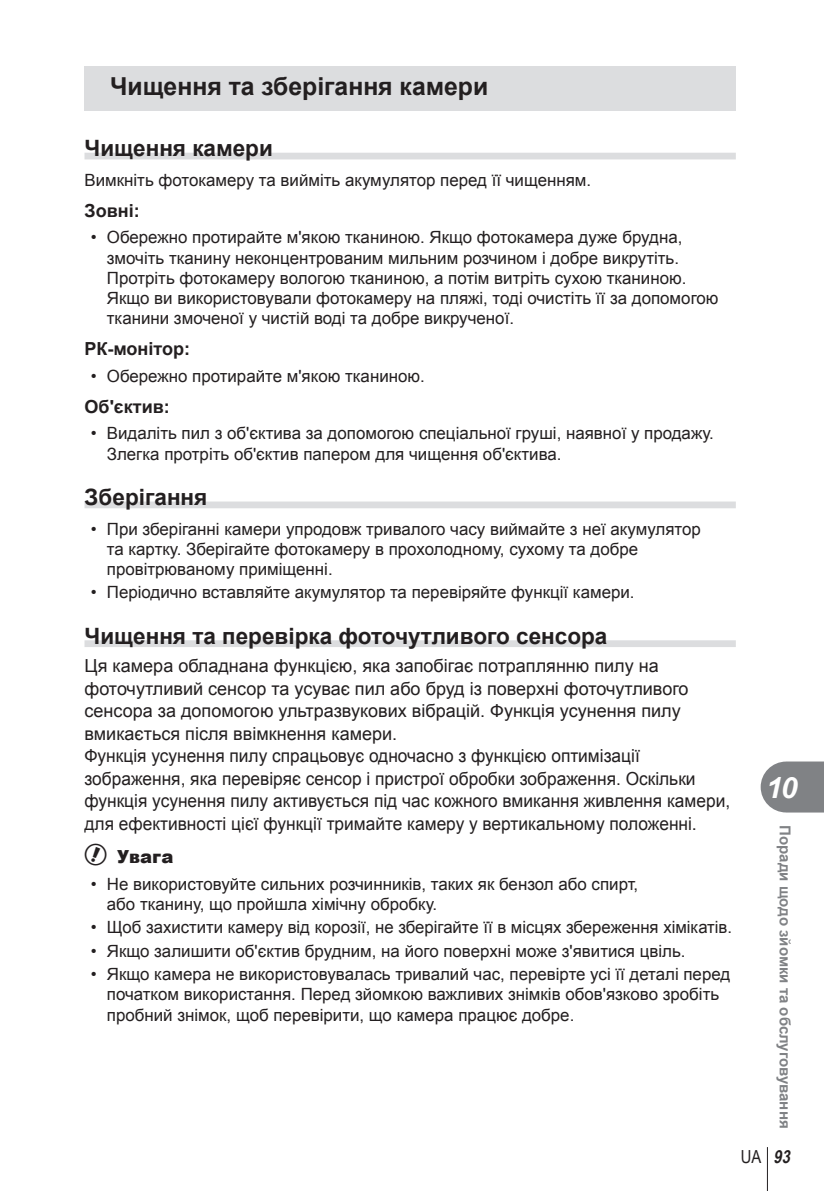
<style>
.page{position:relative;width:824px;height:1191px;background:#fff}
.page>*{position:absolute;margin:0;border:0;box-sizing:border-box;transform-origin:0 0}
.t1{font:italic 700 29.25px "Arial";color:#fff}
.t2{font:700 24.75px "Arial";color:#231f20}
.t3{font:700 22.5px "Arial";color:#231f20}
.t4{font:18px/22.5px "Arial";color:#231f20}
.t5{font:700 18px "Arial";color:#231f20}
.t6{font:900 18px "Arial";color:#231f20}
.t7{font:18px "Arial Narrow";color:#231f20}
.t8{font:17px/20.2px "Arial";color:#231f20}
.t9{font:700 15px "Arial";color:#808285}
.s1{font-family:"olympus 15";font-weight:400;font-size:22.5px}
.s2{font-weight:700;font-style:italic}
</style>
<div class="page">
<hr style="left:766px;top:1147px;width:1px;height:44px;background:#231f20">
<svg style="left:760px;top:761px;width:63px;height:51px;background:#8d8f91"></svg>
<div style="left:84px;top:153px;width:651px;height:6px;background:#dcdddf"></div>
<div style="left:84px;top:501px;width:651px;height:7px;background:#dcdddf"></div>
<div style="left:84px;top:640px;width:651px;height:7px;background:#dcdddf"></div>
<div style="left:84px;top:66px;width:651px;height:45px;background:#dcdddf"></div>
<h2 class="t2" style="left:110px;top:70px;width:379px">Чищення та зберігання камери</h2>
<h3 class="t3" style="left:84px;top:133px;width:190px">Чищення камери</h3>
<p class="t8" style="left:84px;top:170px;width:508px">Вимкніть фотокамеру та вийміть акумулятор перед її чищенням.</p>
<p class="t5" style="left:84px;top:198px;width:57px">Зовні:</p>
<p class="t8" style="left:107px;top:227px;width:612px">Обережно протирайте м'якою тканиною. Якщо фотокамера дуже брудна, змочіть тканину неконцентрованим мильним розчином і добре викрутіть.<br>Протріть фотокамеру вологою тканиною, а потім витріть сухою тканиною.<br>Якщо ви використовували фотокамеру на пляжі, тоді очистіть її за допомогою тканини змоченої у чистій воді та добре викрученої.</p>
<p class="t5" style="left:84px;top:337px;width:107px">РК-монітор:</p>
<p class="t8" style="left:107px;top:366px;width:319px">Обережно протирайте м'якою тканиною.</p>
<p class="t5" style="left:84px;top:395px;width:87px">Об'єктив:</p>
<p class="t8" style="left:107px;top:423px;width:608px">Видаліть пил з об'єктива за допомогою спеціальної груші, наявної у продажу.<br>Злегка протріть об'єктив папером для чищення об'єктива.</p>
<h3 class="t3" style="left:84px;top:482px;width:124px">Зберігання</h3>
<p class="t8" style="left:107px;top:519px;width:595px">При зберіганні камери упродовж тривалого часу виймайте з неї акумулятор та картку. Зберігайте фотокамеру в прохолодному, сухому та добре провітрюваному приміщенні.</p>
<p class="t8" style="left:107px;top:582px;width:529px">Періодично вставляйте акумулятор та перевіряйте функції камери.</p>
<h3 class="t3" style="left:84px;top:621px;width:524px">Чищення та перевірка фоточутливого сенсора</h3>
<p class="t4" style="left:84px;top:655px;width:646px">Ця камера обладнана функцією, яка запобігає потраплянню пилу на фоточутливий сенсор та усуває пил або бруд із поверхні фоточутливого сенсора за допомогою ультразвукових вібрацій. Функція усунення пилу вмикається після ввімкнення камери.<br>Функція усунення пилу спрацьовує одночасно з функцією оптимізації зображення, яка перевіряє сенсор і пристрої обробки зображення. Оскільки функція усунення пилу активується під час кожного вмикання живлення камери, для ефективності цієї функції тримайте камеру у вертикальному положенні.</p>
<p class="t6" style="left:84px;top:843px;width:90px"><span class="s1">#</span> Увага</p>
<p class="t8" style="left:107px;top:874px;width:532px">Не використовуйте сильних розчинників, таких як бензол або спирт, або тканину, що пройшла хімічну обробку.</p>
<p class="t8" style="left:107px;top:916px;width:626px;line-height:23.5px">Щоб захистити камеру від корозії, не зберігайте її в місцях збереження хімікатів.<br>Якщо залишити об'єктив брудним, на його поверхні може з'явитися цвіль.<br>Якщо камера не використовувалась тривалий час, перевірте усі її деталі перед</p>
<p class="t8" style="left:107px;top:984px;width:613px">початком використання. Перед зйомкою важливих знімків обов'язково зробіть пробний знімок, щоб перевірити, що камера працює добре.</p>
<p class="t8" style="left:91px;top:227px;width:7px">•</p>
<p class="t8" style="left:91px;top:366px;width:7px">•</p>
<p class="t8" style="left:91px;top:423px;width:7px">•</p>
<p class="t8" style="left:91px;top:519px;width:7px">•</p>
<p class="t8" style="left:91px;top:582px;width:7px">•</p>
<p class="t8" style="left:91px;top:874px;width:7px">•</p>
<p class="t8" style="left:91px;top:916px;width:7px;line-height:23.5px;text-align:justify">• • •</p>
<h1 class="t1" style="left:765px;top:768px;width:33px">10</h1>
<p class="t9" style="left:794px;top:825px;width:305px;rotate:90deg">Поради щодо зйомки та обслуговування</p>
<p class="t7" style="left:740px;top:1143px;width:43px">UA <span class="s2">93</span></p>
</div>
